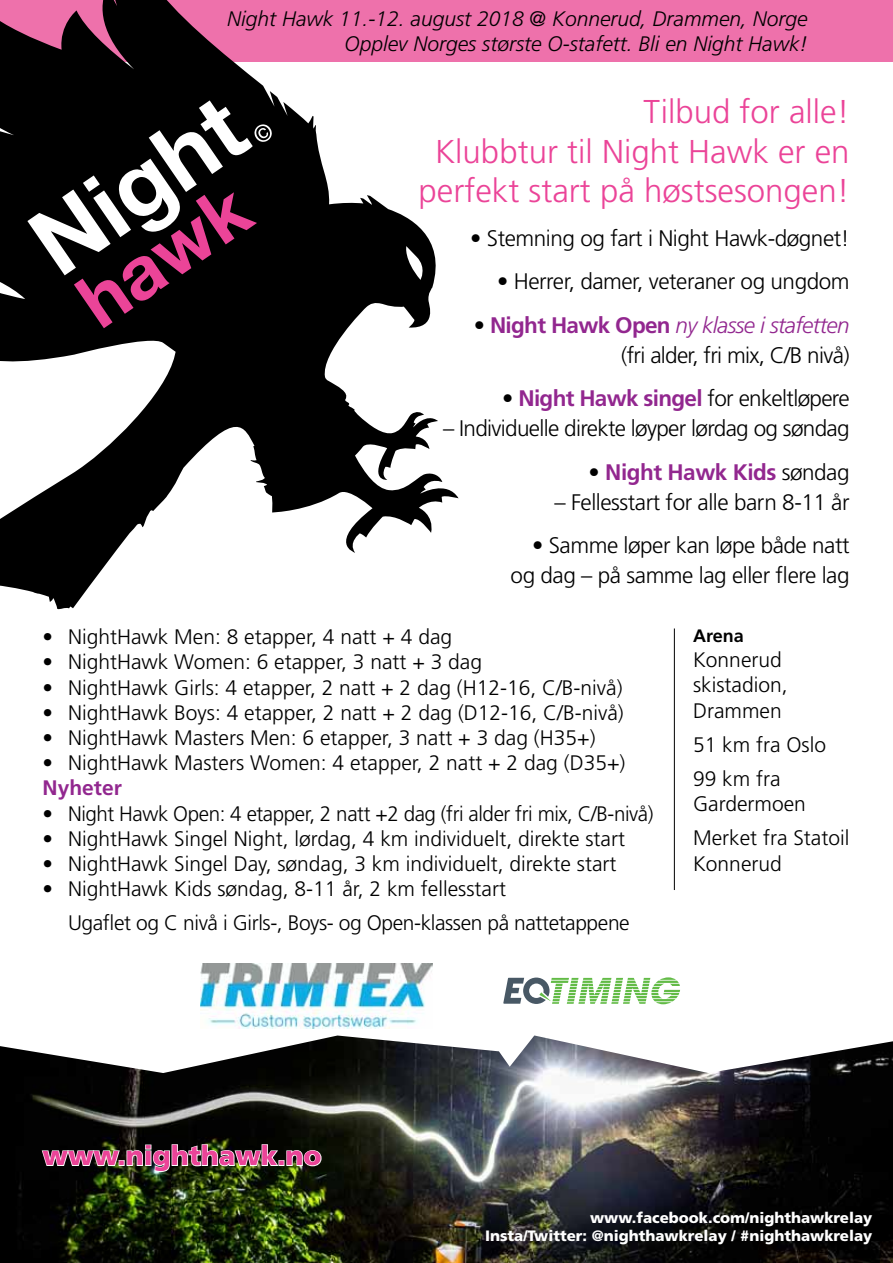
<style>
.page{position:relative;width:893px;height:1263px;background:#fff}
.page>*{position:absolute;margin:0;border:0;box-sizing:border-box;transform-origin:0 0}
.t1{font:300 33px/39.6px "Frutiger LT Std";color:#eb4498;text-align:right}
.t2{font:900 27px "Frutiger LT Std";color:#eb4498}
.t3{font:300 22.5px/30px "Frutiger LT Std";letter-spacing:-.02em;color:#000;text-align:right}
.t4{font:700 22.5px "Frutiger LT Std";letter-spacing:-.02em;color:#92278f}
.t5{font:300 21px/25.2px "Frutiger LT Std";color:#000}
.t6{font:300 21px/34.2px "Frutiger LT Std";letter-spacing:-.02em;color:#000}
.t7{font:italic 300 21px/25.2px "Frutiger LT Std";color:#000;text-align:right}
.t8{font:700 21px "Frutiger LT Std";color:#92278f}
.t9{font:700 18px "Frutiger LT Std";color:#000}
.t10{font:900 15px/18px "Frutiger LT Std";color:#fff;text-align:right}
.s1{font-weight:700;color:#92278f}
.s2{font-style:italic;color:#92278f}
.s3{font-weight:300;color:#000}
</style>
<div class="page">
<div style="left:0;top:0;width:893px;height:62px;background:#ee71ab"></div>
<svg style="left:0;top:0;width:459px;height:610px"></svg>
<svg style="left:403px;top:246px;width:24px;height:36px"></svg>
<svg style="left:27px;top:100px;width:245px;height:228px;background:#362930"></svg>
<img style="left:0;top:1035px;width:893px;height:228px">
<img style="left:41px;top:1142px;width:281px;height:33px">
<hr style="left:674px;top:628px;width:1px;height:262px;background:#000">
<img style="left:201px;top:963px;width:232px;height:66px">
<svg style="left:503px;top:977px;width:177px;height:27px"></svg>
<p class="t7" style="left:227px;top:6px;width:582px">Night Hawk 11.-12. august 2018 @ Konnerud, Drammen, Norge<br>Opplev Norges største O-stafett. Bli en Night Hawk!</p>
<h1 class="t1" style="left:419px;top:93px;width:432px">Tilbud for alle!<br>Klubbtur til Night Hawk er en perfekt start på høstsesongen!</h1>
<p class="t3" style="left:470px;top:223px;width:381px">• Stemning og fart i Night Hawk-døgnet!</p>
<p class="t3" style="left:497px;top:267px;width:354px">• Herrer, damer, veteraner og ungdom</p>
<p class="t3" style="left:474px;top:310px;width:377px">• <span class="s1">Night Hawk Open</span> <span class="s2">ny klasse i stafetten </span>(fri alder, fri mix, C/B nivå)</p>
<p class="t3" style="left:502px;top:384px;width:349px">• <span class="s1">Night Hawk singel</span> for enkeltløpere</p>
<p class="t3" style="left:443px;top:414px;width:408px">– Individuelle direkte løyper lørdag og søndag</p>
<p class="t4" style="left:589px;top:459px;width:262px"><span class="s3">•</span> Night Hawk Kids <span class="s3">søndag</span></p>
<p class="t3" style="left:554px;top:487px;width:297px">– Fellesstart for alle barn 8-11 år</p>
<p class="t3" style="left:511px;top:531px;width:340px">• Samme løper kan løpe både natt og dag – på samme lag eller flere lag</p>
<p class="t5" style="left:43px;top:625px;width:411px">• NightHawk Men: 8 etapper, 4 natt + 4 dag</p>
<p class="t5" style="left:43px;top:650px;width:441px">• NightHawk Women: 6 etapper, 3 natt + 3 dag</p>
<p class="t5" style="left:43px;top:675px;width:582px">• NightHawk Girls: 4 etapper, 2 natt + 2 dag (H12-16, C/B-nivå)</p>
<p class="t5" style="left:43px;top:700px;width:583px">• NightHawk Boys: 4 etapper, 2 natt + 2 dag (D12-16, C/B-nivå)</p>
<p class="t5" style="left:43px;top:725px;width:554px">• NightHawk Masters Men: 6 etapper, 3 natt + 3 dag (H35+)</p>
<p class="t5" style="left:43px;top:751px;width:584px">• NightHawk Masters Women: 4 etapper, 2 natt + 2 dag (D35+)</p>
<p class="t8" style="left:43px;top:776px;width:81px">Nyheter</p>
<p class="t6" style="left:43px;top:797px;width:612px">• Night Hawk Open: 4 etapper, 2 natt +2 dag (fri alder fri mix, C/B-nivå)</p>
<p class="t5" style="left:43px;top:826px;width:584px">• NightHawk Singel Night, lørdag, 4 km individuelt, direkte start</p>
<p class="t5" style="left:43px;top:851px;width:575px">• NightHawk Singel Day, søndag, 3 km individuelt, direkte start</p>
<p class="t6" style="left:68px;top:872px;width:563px;text-indent:-26px">• NightHawk Kids søndag, 8-11 år, 2 km fellesstart<br>Ugaflet og C nivå i Girls-, Boys- og Open-klassen på nattetappene</p>
<p class="t9" style="left:693px;top:625px;width:52px">Arena</p>
<p class="t5" style="left:693px;top:648px;width:96px">Konnerud skistadion,<br>Drammen</p>
<p class="t5" style="left:693px;top:728px;width:135px;line-height:34.2px">51 km fra Oslo<br>99 km fra</p>
<p class="t5" style="left:693px;top:787px;width:158px;line-height:34.2px">Gardermoen<br>Merket fra Statoil</p>
<p class="t5" style="left:693px;top:851px;width:90px">Konnerud</p>
<p class="t2" style="left:43px;top:1139px;width:281px">www.nighthawk.no</p>
<p class="t10" style="left:485px;top:1209px;width:389px">www.facebook.com/nighthawkrelay<br>Insta/Twitter: @nighthawkrelay / #nighthawkrelay</p>
</div>
